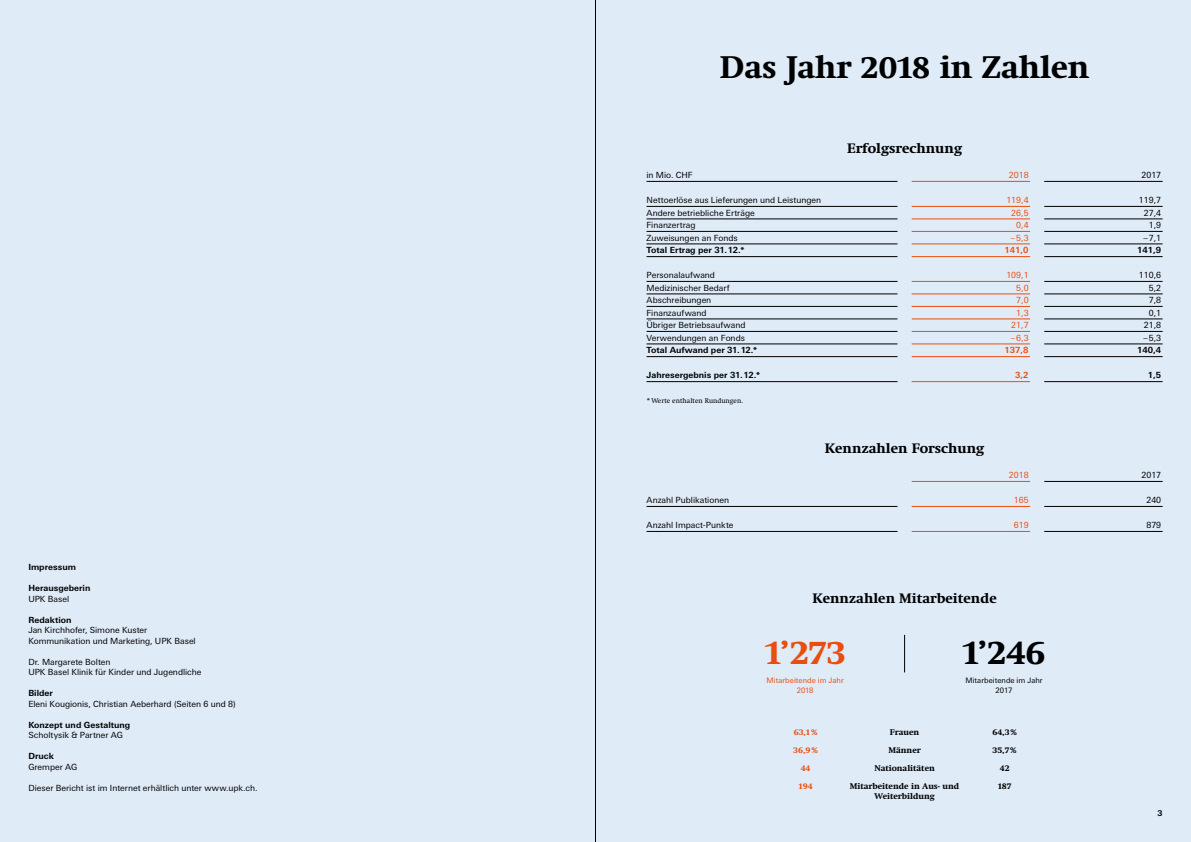
<style>
.page{position:relative;width:1191px;height:842px;background:#e0ebf8}
.page>*{position:absolute;margin:0;border:0;box-sizing:border-box;transform-origin:0 0}
.t1{font:700 34px "Swift Neue LT Pro";color:#e94e0f}
.t2{font:700 34px "Swift Neue LT Pro";color:#000}
.t3{font:700 32px "Swift Neue LT Pro";color:#000}
.t4{font:700 14px "Swift Neue LT Pro";letter-spacing:.005em;color:#000}
.t5{font:8.5px/12.5px "Univers Next Pro";color:#000}
.t6{font:700 8.5px "Univers Next Pro";color:#000}
.t7{font:700 8.5px "Swift Neue LT Pro";color:#000}
.t8{font:8.5px/12.5px "Univers Next Pro";letter-spacing:.005em;color:#e94e0f;text-align:right}
.t9{font:700 8.5px "Swift Neue LT Pro";color:#e94e0f}
.t10{font:700 8.5px "Univers Next Pro";letter-spacing:.005em;color:#e94e0f}
.t11{font:700 8px "Univers Next Pro";color:#000}
.t12{font:7.5px/9.5px "Univers Next Pro";letter-spacing:.005em;color:#e94e0f;text-align:center}
.t13{font:7.5px/9.5px "Univers Next Pro";letter-spacing:.005em;color:#000;text-align:center}
.t14{font:7px "Swift Neue LT Pro";letter-spacing:.005em;color:#000}
.s1{font-family:"Univers Next Pro"}
</style>
<div class="page">
<hr style="left:595px;top:0;width:1px;height:842px;background:#000">
<hr style="left:646px;top:181px;width:251px;height:1px;background:#000">
<hr style="left:646px;top:206px;width:251px;height:1px;background:#000">
<hr style="left:646px;top:219px;width:251px;height:1px;background:#000">
<hr style="left:646px;top:231px;width:251px;height:1px;background:#000">
<hr style="left:646px;top:244px;width:251px;height:1px;background:#000">
<hr style="left:646px;top:256px;width:251px;height:1px;background:#000">
<hr style="left:646px;top:281px;width:251px;height:1px;background:#000">
<hr style="left:646px;top:294px;width:251px;height:1px;background:#000">
<hr style="left:646px;top:306px;width:251px;height:1px;background:#000">
<hr style="left:646px;top:319px;width:251px;height:1px;background:#000">
<hr style="left:646px;top:331px;width:251px;height:1px;background:#000">
<hr style="left:646px;top:344px;width:251px;height:1px;background:#000">
<hr style="left:646px;top:356px;width:251px;height:1px;background:#000">
<hr style="left:646px;top:381px;width:251px;height:1px;background:#000">
<hr style="left:911px;top:181px;width:119px;height:1px;background:#e94e0f">
<hr style="left:911px;top:206px;width:119px;height:1px;background:#e94e0f">
<hr style="left:911px;top:219px;width:119px;height:1px;background:#e94e0f">
<hr style="left:911px;top:231px;width:119px;height:1px;background:#e94e0f">
<hr style="left:911px;top:244px;width:119px;height:1px;background:#e94e0f">
<hr style="left:911px;top:256px;width:119px;height:1px;background:#e94e0f">
<hr style="left:911px;top:281px;width:119px;height:1px;background:#e94e0f">
<hr style="left:911px;top:294px;width:119px;height:1px;background:#e94e0f">
<hr style="left:911px;top:306px;width:119px;height:1px;background:#e94e0f">
<hr style="left:911px;top:319px;width:119px;height:1px;background:#e94e0f">
<hr style="left:911px;top:331px;width:119px;height:1px;background:#e94e0f">
<hr style="left:911px;top:344px;width:119px;height:1px;background:#e94e0f">
<hr style="left:911px;top:356px;width:119px;height:1px;background:#e94e0f">
<hr style="left:911px;top:381px;width:119px;height:1px;background:#e94e0f">
<hr style="left:1044px;top:181px;width:118px;height:1px;background:#000">
<hr style="left:1044px;top:206px;width:118px;height:1px;background:#000">
<hr style="left:1044px;top:219px;width:118px;height:1px;background:#000">
<hr style="left:1044px;top:231px;width:118px;height:1px;background:#000">
<hr style="left:1044px;top:244px;width:118px;height:1px;background:#000">
<hr style="left:1044px;top:256px;width:118px;height:1px;background:#000">
<hr style="left:1044px;top:281px;width:118px;height:1px;background:#000">
<hr style="left:1044px;top:294px;width:118px;height:1px;background:#000">
<hr style="left:1044px;top:306px;width:118px;height:1px;background:#000">
<hr style="left:1044px;top:319px;width:118px;height:1px;background:#000">
<hr style="left:1044px;top:331px;width:118px;height:1px;background:#000">
<hr style="left:1044px;top:344px;width:118px;height:1px;background:#000">
<hr style="left:1044px;top:356px;width:118px;height:1px;background:#000">
<hr style="left:1044px;top:381px;width:118px;height:1px;background:#000">
<hr style="left:904px;top:635px;width:1px;height:37px;background:#000">
<hr style="left:646px;top:506px;width:251px;height:1px;background:#000">
<hr style="left:646px;top:531px;width:251px;height:1px;background:#000">
<hr style="left:911px;top:481px;width:119px;height:1px;background:#e94e0f">
<hr style="left:911px;top:506px;width:119px;height:1px;background:#e94e0f">
<hr style="left:911px;top:531px;width:119px;height:1px;background:#e94e0f">
<hr style="left:1044px;top:481px;width:118px;height:1px;background:#000">
<hr style="left:1044px;top:506px;width:118px;height:1px;background:#000">
<hr style="left:1044px;top:531px;width:118px;height:1px;background:#000">
<p class="t6" style="left:28px;top:562px;width:49px">Impressum</p>
<p class="t6" style="left:28px;top:583px;width:64px">Herausgeberin</p>
<p class="t5" style="left:28px;top:593px;width:42px">UPK Basel</p>
<p class="t6" style="left:28px;top:615px;width:45px">Redaktion</p>
<p class="t5" style="left:28px;top:625px;width:169px;line-height:10.5px">Jan Kirchhofer, Simone Kuster<br>Kommunikation und Marketing, UPK Basel</p>
<p class="t5" style="left:28px;top:657px;width:175px;line-height:10.5px">Dr. Margarete Bolten<br>UPK Basel Klinik für Kinder und Jugendliche</p>
<p class="t6" style="left:28px;top:688px;width:26px">Bilder</p>
<p class="t5" style="left:28px;top:698px;width:209px">Eleni Kougionis, Christian Aeberhard (Seiten 6 und 8)</p>
<p class="t6" style="left:28px;top:720px;width:103px">Konzept und Gestaltung</p>
<p class="t5" style="left:28px;top:729px;width:96px">Scholtysik &amp; Partner AG</p>
<p class="t6" style="left:28px;top:751px;width:27px">Druck</p>
<p class="t5" style="left:28px;top:761px;width:50px">Gremper AG</p>
<p class="t5" style="left:28px;top:782px;width:231px">Dieser Bericht ist im Internet erhältlich unter www.upk.ch.</p>
<h2 class="t3" style="left:720px;top:49px;width:371px">Das Jahr 2018 in Zahlen</h2>
<p class="t5" style="left:646px;top:169px;width:48px">in Mio. CHF</p>
<p class="t5" style="left:646px;top:194px;width:176px">Nettoerlöse aus Lieferungen und Leistungen<br>Andere betriebliche Erträge<br>Finanzertrag<br>Zuweisungen an Fonds</p>
<p class="t6" style="left:646px;top:245px;width:99px">Total Ertrag per 31.12.*</p>
<p class="t5" style="left:646px;top:269px;width:100px">Personalaufwand<br>Medizinischer Bedarf<br>Abschreibungen<br>Finanzaufwand<br>Übriger Betriebsaufwand<br>Verwendungen an Fonds</p>
<p class="t6" style="left:646px;top:345px;width:112px">Total Aufwand per 31.12.*</p>
<p class="t6" style="left:646px;top:370px;width:115px">Jahresergebnis per 31.12.*</p>
<p class="t14" style="left:646px;top:397px;width:98px"><span class="s1">*</span>Werte enthalten Rundungen.</p>
<h3 class="t4" style="left:847px;top:140px;width:116px">Erfolgsrechnung</h3>
<p class="t5" style="left:646px;top:494px;width:84px">Anzahl Publikationen</p>
<p class="t5" style="left:646px;top:519px;width:88px">Anzahl Impact-Punkte</p>
<h3 class="t4" style="left:825px;top:440px;width:161px">Kennzahlen Forschung</h3>
<p class="t8" style="left:1008px;top:169px;width:21px">2018</p>
<p class="t8" style="left:1006px;top:194px;width:24px">119,4<br>26,5<br>0,4 –5,3</p>
<p class="t10" style="left:1004px;top:245px;width:26px">141,0</p>
<p class="t8" style="left:1006px;top:269px;width:24px">109,1<br>5,0<br>7,0<br>1,3<br>21,7 –6,3</p>
<p class="t10" style="left:1004px;top:345px;width:26px">137,8</p>
<p class="t10" style="left:1015px;top:370px;width:15px">3,2</p>
<p class="t8" style="left:1008px;top:469px;width:21px">2018</p>
<p class="t8" style="left:1013px;top:494px;width:16px">165</p>
<p class="t8" style="left:1013px;top:519px;width:16px">619</p>
<h3 class="t4" style="left:812px;top:590px;width:186px">Kennzahlen Mitarbeitende</h3>
<h1 class="t1" style="left:765px;top:633px;width:82px">1’273</h1>
<p class="t12" style="left:766px;top:676px;width:79px">Mitarbeitende im Jahr<br>2018</p>
<h1 class="t2" style="left:962px;top:633px;width:85px">1’246</h1>
<p class="t13" style="left:965px;top:676px;width:79px">Mitarbeitende im Jahr<br>2017</p>
<p class="t9" style="left:793px;top:727px;width:25px">63,1%</p>
<p class="t7" style="left:890px;top:727px;width:31px">Frauen</p>
<p class="t7" style="left:992px;top:727px;width:26px">64,3%</p>
<p class="t9" style="left:793px;top:745px;width:26px">36,9%</p>
<p class="t7" style="left:888px;top:745px;width:34px">Männer</p>
<p class="t7" style="left:992px;top:745px;width:26px">35,7%</p>
<p class="t9" style="left:800px;top:763px;width:11px">44</p>
<p class="t7" style="left:874px;top:763px;width:62px">Nationalitäten</p>
<p class="t7" style="left:1000px;top:763px;width:11px">42</p>
<p class="t9" style="left:798px;top:781px;width:15px">194</p>
<p class="t7" style="left:849px;top:781px;width:111px">Mitarbeitende in Aus- und</p>
<p class="t7" style="left:998px;top:781px;width:15px">187</p>
<p class="t7" style="left:874px;top:791px;width:62px">Weiterbildung</p>
<p class="t5" style="left:1141px;top:169px;width:21px">2017</p>
<p class="t5" style="left:1139px;top:194px;width:24px;text-align:right">119,7<br>27,4<br>1,9 –7,1</p>
<p class="t6" style="left:1137px;top:245px;width:26px">141,9</p>
<p class="t5" style="left:1139px;top:269px;width:24px;text-align:right">110,6<br>5,2<br>7,8<br>0,1<br>21,8 –5,3</p>
<p class="t6" style="left:1137px;top:345px;width:26px">140,4</p>
<p class="t6" style="left:1147px;top:370px;width:15px">1,5</p>
<p class="t5" style="left:1141px;top:469px;width:21px">2017</p>
<p class="t5" style="left:1146px;top:494px;width:16px">240</p>
<p class="t5" style="left:1146px;top:519px;width:16px">879</p>
<p class="t11" style="left:1157px;top:808px;width:7px">3</p>
</div>
